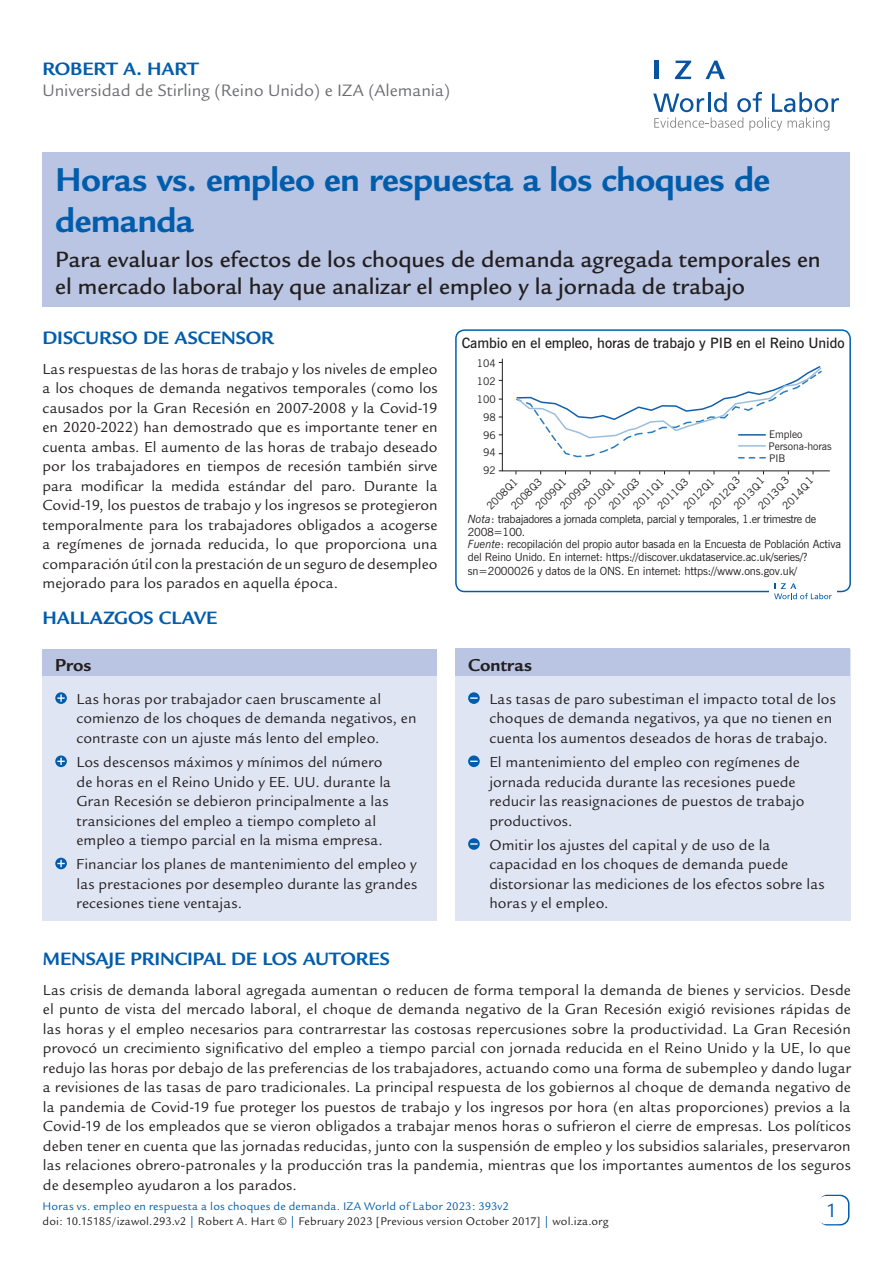
<style>
.page{position:relative;width:893px;height:1263px;background:#fff}
.page>*{position:absolute;margin:0;border:0;box-sizing:border-box;transform-origin:0 0}
.Cover__Title{font:700 36px/40.5px "Legacy Sans";letter-spacing:-.015em;color:#015dab}
.Cover__Subtitle{font:500 24px/27px "Legacy Sans";color:#231f20}
.t1{font:21px "Legacy Sans";color:#015dab}
.Main__A_Level_Headin{font:700 19.5px "Legacy Sans";letter-spacing:-.005em;color:#015dab}
.Cover__AuthorName{font:700 19.5px "Legacy Sans";letter-spacing:-.005em;color:#015dab}
.Cover__Pro_Con_Heade{font:700 18.75px "Legacy Sans";color:#231f20}
.Cover__Affiliation{font:18px "Legacy Sans";letter-spacing:-.005em;color:#6c6d70}
.Main__Bodytext{font:15.75px/19.5px "Legacy Sans";color:#231f20;text-align:justify}
.Cover__Pro_Con_Bulle{font:15.75px/19.5px "Legacy Sans";letter-spacing:.005em;color:#231f20}
.t2{font:600 14.25px "News Gothic BT";letter-spacing:-.005em;color:#231f20}
.t3{font:12px "Legacy Sans";letter-spacing:.015em;color:#231f20}
.Cover_Footer{font:12px "Legacy Sans";letter-spacing:.015em;color:#015dab}
.t4{font:11.25px/13.5px "News Gothic BT";letter-spacing:-.015em;color:#231f20}
.t5{font:10.5px/17.9px "News Gothic BT";color:#231f20}
.s1{font-style:italic}
.s2{color:#015dab}
</style>
<div class="page">
<div style="left:43px;top:152px;width:807px;height:155px;background:#b9c5e3"></div>
<div style="left:818px;top:1195px;width:31px;height:30px;border:2px solid #015dab;border-radius:9px"></div>
<div style="left:817px;top:1196px;width:30px;height:28px;background:#fff;border-radius:9px"></div>
<svg style="left:653px;top:92px;width:186px;height:39px"></svg>
<hr style="left:654px;top:61px;width:4px;height:18px;background:#0854a0">
<svg style="left:675px;top:61px;width:16px;height:18px"></svg>
<svg style="left:705px;top:61px;width:20px;height:18px"></svg>
<div style="left:455px;top:649px;width:395px;height:271px;background:#e0e5f3"></div>
<div style="left:455px;top:649px;width:395px;height:27px;background:#b9c5e3"></div>
<div style="left:468px;top:692px;width:12px;height:12px;background:#015dab;border-radius:50%"></div>
<svg style="left:470px;top:697px;width:8px;height:2px"></svg>
<svg style="left:468px;top:755px;width:12px;height:12px"></svg>
<div style="left:468px;top:838px;width:12px;height:12px;background:#015dab;border-radius:50%"></div>
<svg style="left:470px;top:843px;width:8px;height:2px"></svg>
<div style="left:43px;top:649px;width:394px;height:271px;background:#e0e5f3"></div>
<div style="left:43px;top:649px;width:394px;height:26px;background:#b9c5e3"></div>
<svg style="left:55px;top:692px;width:12px;height:12px"></svg>
<svg style="left:57px;top:694px;width:8px;height:8px"></svg>
<svg style="left:55px;top:755px;width:12px;height:12px"></svg>
<svg style="left:57px;top:758px;width:8px;height:7px"></svg>
<svg style="left:55px;top:858px;width:12px;height:11px"></svg>
<svg style="left:57px;top:860px;width:8px;height:7px"></svg>
<div style="left:455px;top:329px;width:396px;height:263px;border:1px solid #015dab;border-radius:9px"></div>
<svg style="left:499px;top:358px;width:331px;height:116px"></svg>
<div style="left:769px;top:578px;width:68px;height:27px;background:#fff"></div>
<svg style="left:774px;top:583px;width:58px;height:16px"></svg>
<p class="Cover__AuthorName" style="left:43px;top:57px;width:158px">ROBERT A. HART</p>
<p class="Cover__Affiliation" style="left:43px;top:81px;width:409px">Universidad de Stirling (Reino Unido) e IZA (Alemania)</p>
<p class="Cover__Title" style="left:55px;top:160px;width:716px">Horas vs. empleo en respuesta a los choques de demanda</p>
<p class="Cover__Subtitle" style="left:55px;top:246px;width:767px">Para evaluar los efectos de los choques de demanda agregada temporales en el mercado laboral hay que analizar el empleo y la jornada de trabajo</p>
<p class="Main__A_Level_Headin" style="left:43px;top:326px;width:233px">DISCURSO DE ASCENSOR</p>
<p class="Main__Bodytext" style="left:43px;top:359px;width:397px">Las respuestas de las horas de trabajo y los niveles de empleo a los choques de demanda negativos temporales (como los causados por la Gran Recesión en 2007-2008 y la Covid-19 en 2020-2022) han demostrado que es importante tener en cuenta ambas. El aumento de las horas de trabajo deseado por los trabajadores en tiempos de recesión también sirve para modificar la medida estándar del paro. Durante la Covid-19, los puestos de trabajo y los ingresos se protegieron temporalmente para los trabajadores obligados a acogerse a regímenes de jornada reducida, lo que proporciona una comparación útil con la prestación de un seguro de desempleo mejorado para los parados en aquella época.</p>
<p class="Main__A_Level_Headin" style="left:43px;top:607px;width:176px">HALLAZGOS CLAVE</p>
<p class="Cover__Pro_Con_Heade" style="left:55px;top:654px;width:38px">Pros</p>
<p class="Cover__Pro_Con_Bulle" style="left:77px;top:689px;width:341px">Las horas por trabajador caen bruscamente al comienzo de los choques de demanda negativos, en contraste con un ajuste más lento del empleo.</p>
<p class="Cover__Pro_Con_Bulle" style="left:77px;top:752px;width:316px">Los descensos máximos y mínimos del número de horas en el Reino Unido y EE. UU. durante la Gran Recesión se debieron principalmente a las transiciones del empleo a tiempo completo al empleo a tiempo parcial en la misma empresa.</p>
<p class="Cover__Pro_Con_Bulle" style="left:77px;top:855px;width:342px;text-align:justify">Financiar los planes de mantenimiento del empleo y las prestaciones por desempleo durante las grandes recesiones tiene ventajas.</p>
<p class="t2" style="left:462px;top:335px;width:384px">Cambio en el empleo, horas de trabajo y PIB en el Reino Unido</p>
<p class="t5" style="left:477px;top:354px;width:20px;text-align:right">104<br>102<br>100<br>98<br>96<br>94<br>92</p>
<p class="t5" style="left:768px;top:428px;width:65px;line-height:12.3px">Empleo<br>Persona-horas<br>PIB</p>
<p class="t5" style="left:754px;top:501px;width:42px;rotate:-45deg">2013Q 3</p>
<p class="t5" style="left:692px;top:488px;width:42px;line-height:18.3px;text-indent:-18px;rotate:-45deg">2012Q1<br>2012Q 3</p>
<p class="t5" style="left:729px;top:501px;width:42px;rotate:-45deg">2013Q 1</p>
<p class="t5" style="left:778px;top:501px;width:42px;rotate:-45deg">2014Q 1</p>
<p class="t5" style="left:507px;top:501px;width:40px;rotate:-45deg">2008Q3</p>
<p class="t5" style="left:555px;top:501px;width:40px;rotate:-45deg">2009Q3</p>
<p class="t5" style="left:604px;top:501px;width:40px;rotate:-45deg">2010Q3</p>
<p class="t5" style="left:653px;top:501px;width:40px;rotate:-45deg">2011Q3</p>
<p class="t5" style="left:531px;top:501px;width:40px;rotate:-45deg">2009Q1</p>
<p class="t5" style="left:482px;top:501px;width:40px;rotate:-45deg">2008Q1</p>
<p class="t5" style="left:580px;top:501px;width:40px;rotate:-45deg">2010Q1</p>
<p class="t5" style="left:629px;top:501px;width:40px;rotate:-45deg">2011Q1</p>
<p class="t4" style="left:468px;top:512px;width:350px"><span class="s1">Nota</span>: trabajadores a jornada completa, parcial y temporales, 1.er trimestre de<br>2008=100.</p>
<p class="t4" style="left:468px;top:537px;width:375px"><span class="s1">Fuente</span>: recopilación del propio autor basada en la Encuesta de Población Activa del Reino Unido. En internet: https://discover.ukdataservice.ac.uk/series/? sn=2000026 y datos de la ONS. En internet: https://www.ons.gov.uk/</p>
<p class="Cover__Pro_Con_Heade" style="left:468px;top:654px;width:65px">Contras</p>
<p class="Cover__Pro_Con_Bulle" style="left:489px;top:689px;width:348px">Las tasas de paro subestiman el impacto total de los choques de demanda negativos, ya que no tienen en cuenta los aumentos deseados de horas de trabajo.</p>
<p class="Cover__Pro_Con_Bulle" style="left:489px;top:752px;width:317px">El mantenimiento del empleo con regímenes de jornada reducida durante las recesiones puede reducir las reasignaciones de puestos de trabajo productivos.</p>
<p class="Cover__Pro_Con_Bulle" style="left:489px;top:835px;width:337px">Omitir los ajustes del capital y de uso de la capacidad en los choques de demanda puede distorsionar las mediciones de los efectos sobre las horas y el empleo.</p>
<p class="Main__A_Level_Headin" style="left:43px;top:947px;width:349px">MENSAJE PRINCIPAL DE LOS AUTORES</p>
<p class="Main__Bodytext" style="left:43px;top:980px;width:809px">Las crisis de demanda laboral agregada aumentan o reducen de forma temporal la demanda de bienes y servicios. Desde el punto de vista del mercado laboral, el choque de demanda negativo de la Gran Recesión exigió revisiones rápidas de las horas y el empleo necesarios para contrarrestar las costosas repercusiones sobre la productividad. La Gran Recesión provocó un crecimiento significativo del empleo a tiempo parcial con jornada reducida en el Reino Unido y la UE, lo que redujo las horas por debajo de las preferencias de los trabajadores, actuando como una forma de subempleo y dando lugar a revisiones de las tasas de paro tradicionales. La principal respuesta de los gobiernos al choque de demanda negativo de la pandemia de Covid-19 fue proteger los puestos de trabajo y los ingresos por hora (en altas proporciones) previos a la Covid-19 de los empleados que se vieron obligados a trabajar menos horas o sufrieron el cierre de empresas. Los políticos deben tener en cuenta que las jornadas reducidas, junto con la suspensión de empleo y los subsidios salariales, preservaron las relaciones obrero-patronales y la producción tras la pandemia, mientras que los importantes aumentos de los seguros de desempleo ayudaron a los parados.</p>
<p class="Cover_Footer" style="left:43px;top:1199px;width:468px">Horas vs. empleo en respuesta a los choques de demanda. IZA World of Labor 2023: 393v2</p>
<p class="t3" style="left:43px;top:1214px;width:568px">doi: 10.15185/izawol.293.v2 <span class="s2">|</span> Robert A. Hart © <span class="s2">|</span> February 2023 [Previous version October 2017] <span class="s2">|</span> wol.iza.org</p>
<p class="t1" style="left:826px;top:1198px;width:13px">1</p>
<p class="t1" style="left:828px;top:1198px;width:13px">2</p>
</div>
